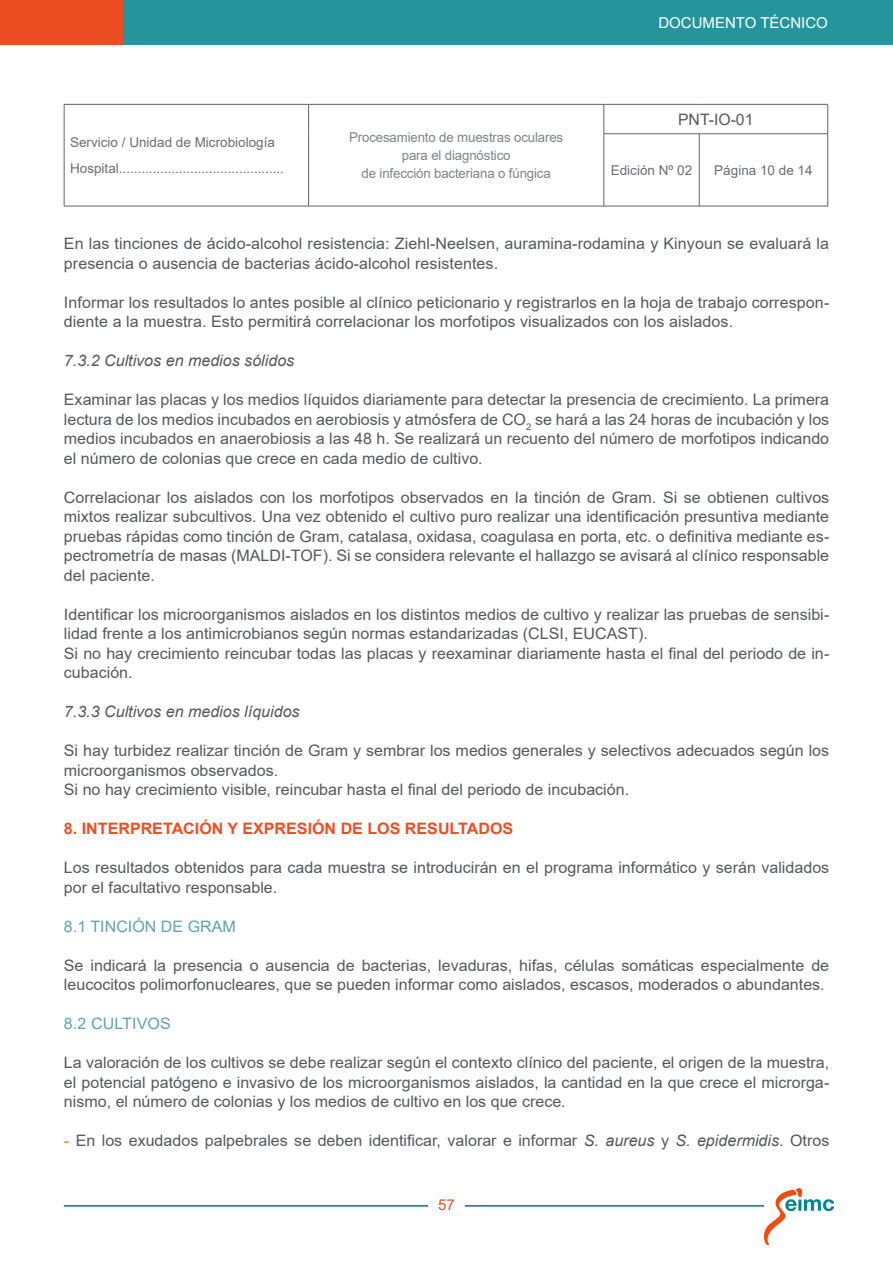
<style>
.page{position:relative;width:893px;height:1263px;background:#fff}
.page>*{position:absolute;margin:0;border:0;box-sizing:border-box;transform-origin:0 0}
.texte_comu{font:15.75px/19.5px "Arial";color:#57585a}
.texte_comu-2{font:italic 15.75px "Arial";color:#57585a}
.texte_comu-3{font:700 15.75px "Arial";color:#f04d22}
.texte_comu-4{font:15.75px "Arial";color:#5ea4ac}
.t1{font:15px "Arial";color:#fff}
.t2{font:15px "Arial";color:#ec4c21}
.texte_comu-5{font:13.5px "Arial";color:#6c6d70}
.t3{font:13.5px "Arial";letter-spacing:-.01em;color:#808285}
.s1{color:#f37342}
.s2{font-style:italic}
</style>
<div class="page">
<hr style="left:64px;top:1205px;width:769px;height:1px;background:#106e76">
<div style="left:428px;top:1192px;width:37px;height:26px;background:#fff"></div>
<div style="left:0;top:0;width:123px;height:45px;background:#ec4c21"></div>
<div style="left:123px;top:0;width:770px;height:45px;background:#26949c"></div>
<img style="left:764px;top:1188px;width:69px;height:56px">
<hr style="left:64px;top:206px;width:245px;height:1px;background:#636366">
<hr style="left:64px;top:104px;width:245px;height:1px;background:#636366">
<svg style="left:64px;top:105px;width:1px;height:29px"></svg>
<hr style="left:309px;top:104px;width:295px;height:1px;background:#636366">
<svg style="left:308px;top:105px;width:1px;height:29px"></svg>
<hr style="left:64px;top:134px;width:1px;height:72px;background:#636366">
<hr style="left:308px;top:134px;width:1px;height:72px;background:#636366">
<hr style="left:604px;top:104px;width:95px;height:1px;background:#636366">
<svg style="left:604px;top:105px;width:1px;height:28px"></svg>
<hr style="left:699px;top:104px;width:129px;height:1px;background:#636366">
<svg style="left:827px;top:105px;width:1px;height:28px"></svg>
<hr style="left:604px;top:133px;width:95px;height:1px;background:#636366">
<hr style="left:604px;top:134px;width:1px;height:72px;background:#636366">
<hr style="left:699px;top:133px;width:129px;height:1px;background:#636366">
<hr style="left:699px;top:134px;width:1px;height:72px;background:#636366">
<hr style="left:827px;top:134px;width:1px;height:72px;background:#636366">
<hr style="left:309px;top:206px;width:295px;height:1px;background:#636366">
<hr style="left:604px;top:206px;width:95px;height:1px;background:#636366">
<hr style="left:699px;top:206px;width:129px;height:1px;background:#636366">
<p class="t1" style="left:658px;top:12px;width:171px">DOCUMENTO TÉCNICO</p>
<p class="texte_comu-5" style="left:70px;top:133px;width:206px">Servicio / Unidad de Microbiología</p>
<p class="texte_comu-5" style="left:70px;top:159px;width:215px">Hospital............................................</p>
<p class="t3" style="left:349px;top:128px;width:216px">Procesamiento de muestras oculares</p>
<p class="t3" style="left:402px;top:146px;width:110px">para el diagnóstico</p>
<p class="t3" style="left:362px;top:164px;width:191px">de infección bacteriana o fúngica</p>
<p class="texte_comu" style="left:678px;top:109px;width:77px">PNT-IO-01</p>
<p class="texte_comu-5" style="left:611px;top:161px;width:83px">Edición Nº 02</p>
<p class="texte_comu-5" style="left:714px;top:161px;width:100px">Página 10 de 14</p>
<p class="texte_comu" style="left:64px;top:234px;width:767px">En las tinciones de ácido-alcohol resistencia: Ziehl-Neelsen, auramina-rodamina y Kinyoun se evaluará la presencia o ausencia de bacterias ácido-alcohol resistentes.</p>
<p class="texte_comu" style="left:64px;top:292px;width:767px">Informar los resultados lo antes posible al clínico peticionario y registrarlos en la hoja de trabajo correspon&shy;diente a la muestra. Esto permitirá correlacionar los morfotipos visualizados con los aislados.</p>
<p class="texte_comu-2" style="left:64px;top:350px;width:232px">7.3.2 Cultivos en medios sólidos</p>
<p class="texte_comu" style="left:64px;top:390px;width:767px;text-align:justify">Examinar las placas y los medios líquidos diariamente para detectar la presencia de crecimiento. La primera lectura de los medios incubados en aerobiosis y atmósfera de CO<sub>2</sub> se hará a las 24 horas de incubación y los medios incubados en anaerobiosis a las 48 h. Se realizará un recuento del número de morfotipos indicando el número de colonias que crece en cada medio de cultivo.</p>
<p class="texte_comu" style="left:64px;top:487px;width:767px;text-align:justify">Correlacionar los aislados con los morfotipos observados en la tinción de Gram. Si se obtienen cultivos mixtos realizar subcultivos. Una vez obtenido el cultivo puro realizar una identificación presuntiva mediante pruebas rápidas como tinción de Gram, catalasa, oxidasa, coagulasa en porta, etc. o definitiva mediante es&shy;pectrometría de masas (MALDI-TOF). Si se considera relevante el hallazgo se avisará al clínico responsable del paciente.</p>
<p class="texte_comu" style="left:64px;top:604px;width:767px">Identificar los microorganismos aislados en los distintos medios de cultivo y realizar las pruebas de sensibi&shy;lidad frente a los antimicrobianos según normas estandarizadas (CLSI, EUCAST).</p>
<p class="texte_comu" style="left:64px;top:643px;width:767px">Si no hay crecimiento reincubar todas las placas y reexaminar diariamente hasta el final del periodo de in&shy;cubación.</p>
<p class="texte_comu-2" style="left:64px;top:701px;width:237px">7.3.3 Cultivos en medios líquidos</p>
<p class="texte_comu" style="left:64px;top:741px;width:767px">Si hay turbidez realizar tinción de Gram y sembrar los medios generales y selectivos adecuados según los microorganismos observados.</p>
<p class="texte_comu" style="left:64px;top:780px;width:567px">Si no hay crecimiento visible, reincubar hasta el final del periodo de incubación.</p>
<p class="texte_comu-3" style="left:64px;top:817px;width:451px">8. INTERPRETACIÓN Y EXPRESIÓN DE LOS RESULTADOS</p>
<p class="texte_comu" style="left:64px;top:858px;width:767px">Los resultados obtenidos para cada muestra se introducirán en el programa informático y serán validados por el facultativo responsable.</p>
<p class="texte_comu-4" style="left:64px;top:915px;width:173px">8.1 TINCIÓN DE GRAM</p>
<p class="texte_comu" style="left:64px;top:955px;width:767px">Se indicará la presencia o ausencia de bacterias, levaduras, hifas, células somáticas especialmente de leucocitos polimorfonucleares, que se pueden informar como aislados, escasos, moderados o abundantes.</p>
<p class="texte_comu-4" style="left:64px;top:1013px;width:108px">8.2 CULTIVOS</p>
<p class="texte_comu" style="left:64px;top:1053px;width:767px;text-align:justify">La valoración de los cultivos se debe realizar según el contexto clínico del paciente, el origen de la muestra, el potencial patógeno e invasivo de los microorganismos aislados, la cantidad en la que crece el microrga&shy;nismo, el número de colonias y los medios de cultivo en los que crece.</p>
<p class="texte_comu" style="left:64px;top:1131px;width:767px"><span class="s1">-</span> En los exudados palpebrales se deben identificar, valorar e informar <span class="s2">S. aureus</span> y <span class="s2">S. epidermidis</span>. Otros</p>
<p class="t2" style="left:438px;top:1194px;width:18px">57</p>
</div>
